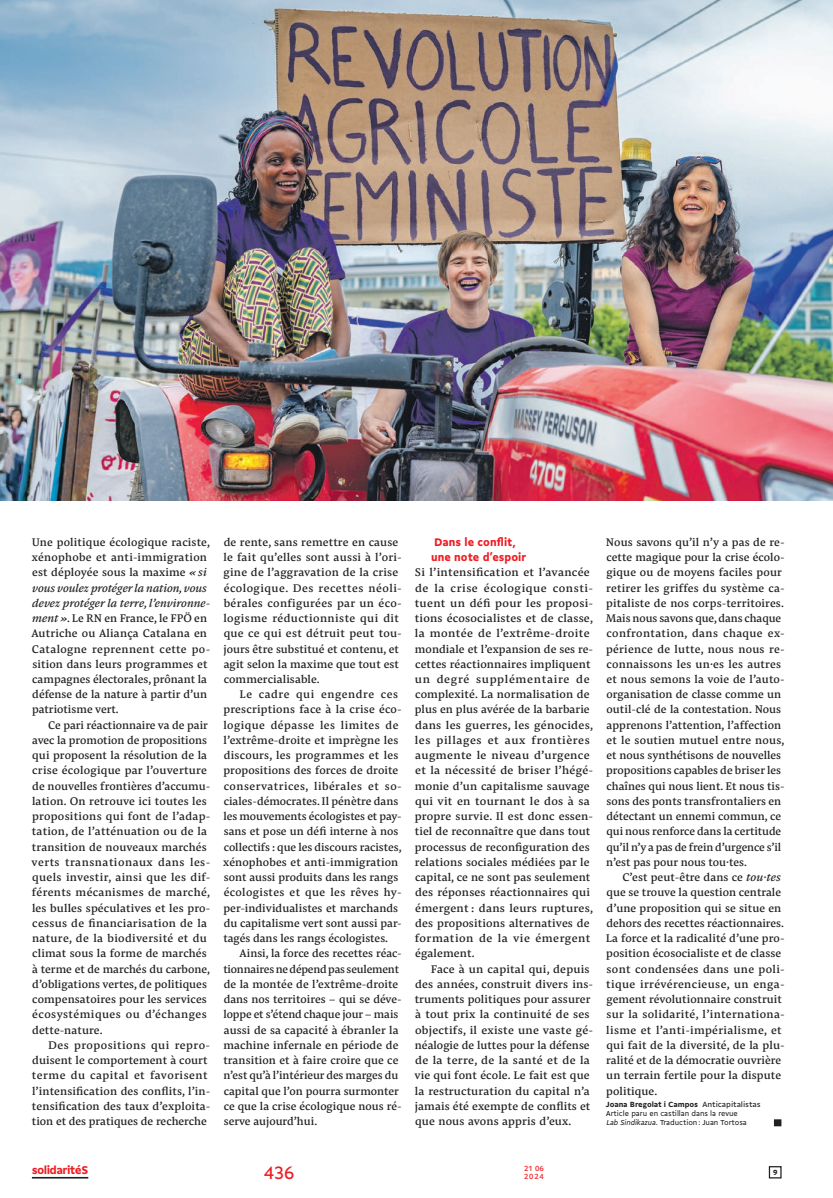
<style>
.page{position:relative;width:833px;height:1198px;background:#fff}
.page>*{position:absolute;margin:0;border:0;box-sizing:border-box;transform-origin:0 0}
.t1{font:19.38px "Gemeli";color:#ee1d23}
.Intertitres{font:900 11.88px/15.2px "Gemeli";color:#ee1d23}
.t2{font:700 11.88px "Gemeli Micro";letter-spacing:-.05em;color:#ee1d23}
.Texte_100{font:11.5px/15.2px "Pensum Pro";color:#231f20}
.Texte_110{font:11.5px/15.2px "Pensum Pro";letter-spacing:.01em;color:#231f20}
.Texte_120{font:11.5px/15.2px "Pensum Pro";letter-spacing:.01em;color:#231f20;scale:1.04 1}
.Texte_120-2{font:11.5px/15.2px "Pensum Pro";letter-spacing:.01em;color:#231f20}
.Signature_3_lignes{font:7.75px/9px "Gemeli";letter-spacing:-.01em;color:#231f20}
.t3{font:7.75px/7.5px "Gemeli Micro";letter-spacing:.09em;color:#ee1d23}
.t4{font:700 7.75px "Gemeli Micro";color:#231f20}
.s1{font-style:italic}
.s2{font-family:"Gemeli Micro";font-weight:700}
.s3{font-family:"Gemeli Micro"}
</style>
<div class="page">
<div style="left:769px;top:1166px;width:12px;height:12px;border:1px solid #231f20"></div>
<hr style="left:32px;top:1177px;width:56px;height:1px;background:#231f20">
<img style="left:0;top:0;width:833px;height:500px">
<div style="left:774px;top:1119px;width:7px;height:7px;background:#231f20"></div>
<p class="Texte_100" style="left:31px;top:534px;width:181px">Une politique écologique raciste, xénophobe et anti-immigration est déployée sous la maxime <span class="s1">« si vous voulez protéger la nation, vous devez protéger la terre, l’environne&shy;ment »</span>. Le RN en France, le FPÖ en<br>Autriche ou Aliança Catalana en<br>Catalogne reprennent cette po&shy;sition dans leurs programmes et campagnes électorales, prônant la défense de la nature à partir d’un patriotisme vert.</p>
<p class="Texte_110" style="left:32px;top:717px;width:180px;text-indent:17px">Ce pari réactionnaire va de pair avec la promotion de propositions qui proposent la résolution de la crise écologique par l’ouverture de nouvelles frontières d’accumu&shy;lation. On retrouve ici toutes les propositions qui font de l’adap&shy;tation, de l’atténuation ou de la transition de nouveaux marchés verts transnationaux dans les&shy;quels investir, ainsi que les dif&shy;férents mécanismes de marché, les bulles spéculatives et les pro&shy;cessus de financiarisation de la nature, de la biodiversité et du climat sous la forme de marchés à terme et de marchés du carbone, d’obligations vertes, de politiques compensatoires pour les services écosystémiques ou d’échanges dette-nature.</p>
<p class="Texte_110" style="left:32px;top:1037px;width:180px;text-indent:16px">Des propositions qui repro&shy;duisent le comportement à court terme du capital et favorisent l’intensification des conflits, l’in&shy;tensification des taux d’exploita&shy;tion et des pratiques de recherche</p>
<p class="Texte_110" style="left:223px;top:534px;width:180px">de rente, sans remettre en cause le fait qu’elles sont aussi à l’ori&shy;gine de l’aggravation de la crise écologique. Des recettes néoli&shy;bérales configurées par un éco&shy;logisme réductionniste qui dit que ce qui est détruit peut tou&shy;jours être substitué et contenu, et agit selon la maxime que tout est commercialisable.</p>
<p class="Texte_100" style="left:223px;top:686px;width:180px;text-indent:16px">Le cadre qui engendre ces prescriptions face à la crise éco&shy;logique dépasse les limites de l’extrême-droite et imprègne les discours, les programmes et les propositions des forces de droite conservatrices, libérales et so&shy;ciales-démocrates. Il pénètre dans les mouvements écologistes et pay&shy;sans et pose un défi interne à nos collectifs : que les discours racistes, xénophobes et anti-immigration sont aussi produits dans les rangs écologistes et que les rêves hy&shy;per-individualistes et marchands du capitalisme vert sont aussi par&shy;tagés dans les rangs écologistes.</p>
<p class="Texte_100" style="left:223px;top:945px;width:180px;text-indent:16px">Ainsi, la force des recettes réac&shy;tionnaires ne dépend pas seulement de la montée de l’extrême-droite dans nos territoires – qui se déve&shy;loppe et s’étend chaque jour – mais aussi de sa capacité à ébranler la machine infernale en période de transition et à faire croire que ce n’est qu’à l’intérieur des marges du capital que l’on pourra surmonter ce que la crise écologique nous ré&shy;serve aujourd’hui.</p>
<p class="Intertitres" style="left:431px;top:533px;width:97px">Dans le conflit, une note d’espoir</p>
<p class="Texte_120" style="left:415px;top:564px;width:173px">Si l’intensification et l’avancée de la crise écologique consti&shy;tuent un défi pour les proposi&shy;tions écosocialistes et de classe, la montée de l’extrême-droite mondiale et l’expansion de ses re&shy;cettes réactionnaires impliquent un degré supplémentaire de complexité. La normalisation de plus en plus avérée de la barbarie dans les guerres, les génocides, les pillages et aux frontières augmente le niveau d’urgence et la nécessité de briser l’hégé&shy;monie d’un capitalisme sauvage qui vit en tournant le dos à sa propre survie. Il est donc essen&shy;tiel de reconnaître que dans tout processus de reconfiguration des relations sociales médiées par le capital, ce ne sont pas seulement des réponses réactionnaires qui émergent : dans leurs ruptures, des propositions alternatives de formation de la vie émergent également.</p>
<p class="Texte_120-2" style="left:414px;top:961px;width:180px;text-indent:17px">Face à un capital qui, depuis des années, construit divers ins&shy;truments politiques pour assurer à tout prix la continuité de ses objectifs, il existe une vaste gé&shy;néalogie de luttes pour la défense de la terre, de la santé et de la vie qui font école. Le fait est que la restructuration du capital n’a jamais été exempte de conflits et que nous avons appris d’eux.</p>
<p class="Texte_100" style="left:606px;top:534px;width:180px">Nous savons qu’il n’y a pas de re&shy;cette magique pour la crise écolo&shy;gique ou de moyens faciles pour retirer les griffes du système ca&shy;pitaliste de nos corps-territoires.<br>Mais nous savons que, dans chaque confrontation, dans chaque ex&shy;périence de lutte, nous nous re&shy;connaissons les un·es les autres et nous semons la voie de l’auto&shy;organisation de classe comme un outil-clé de la contestation. Nous apprenons l’attention, l’affection et le soutien mutuel entre nous, et nous synthétisons de nouvelles propositions capables de briser les chaînes qui nous lient. Et nous tis&shy;sons des ponts transfrontaliers en détectant un ennemi commun, ce qui nous renforce dans la certitude qu’il n’y a pas de frein d’urgence s’il n’est pas pour nous tou·tes.</p>
<p class="Texte_110" style="left:606px;top:869px;width:180px;text-indent:16px">C’est peut-être dans ce <span class="s1">tou·tes </span>que se trouve la question centrale d’une proposition qui se situe en dehors des recettes réactionnaires.<br>La force et la radicalité d’une pro&shy;position écosocialiste et de classe sont condensées dans une poli&shy;tique irrévérencieuse, un enga&shy;gement révolutionnaire construit sur la solidarité, l’internationa&shy;lisme et l’anti-impérialisme, et qui fait de la diversité, de la plu&shy;ralité et de la démocratie ouvrière un terrain fertile pour la dispute politique.</p>
<p class="Signature_3_lignes" style="left:606px;top:1099px;width:156px"><span class="s2">Joana Bregolat i Campos</span> <span class="s3">Anticapitalistas<br></span>Article paru en castillan dans la revue<br><span class="s1">Lab Sindikazua</span>. Traduction: Juan Tortosa</p>
<p class="t2" style="left:32px;top:1161px;width:58px">solidaritéS</p>
<h1 class="t1" style="left:264px;top:1158px;width:32px">436</h1>
<p class="t4" style="left:773px;top:1167px;width:6px">9</p>
<p class="t3" style="left:524px;top:1164px;width:21px">21 06<br>2024</p>
</div>
